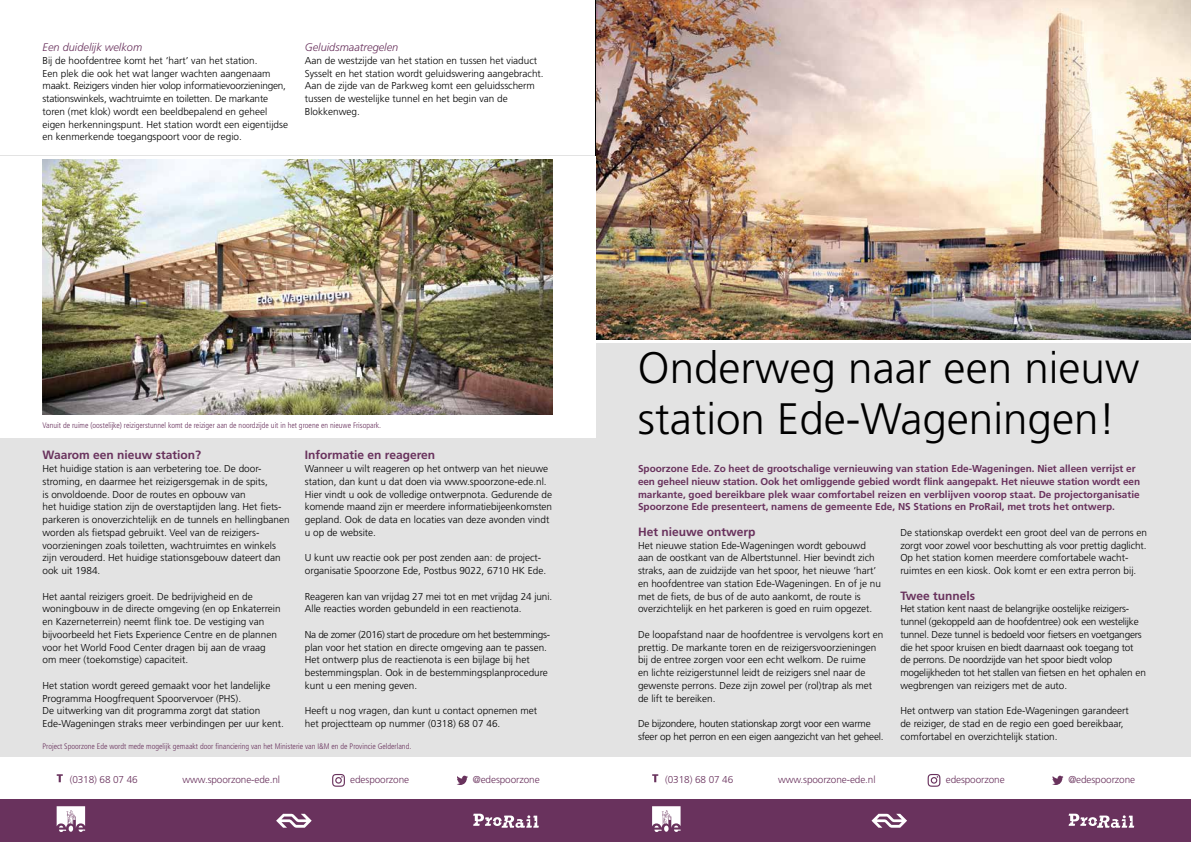
<style>
.page{position:relative;width:1191px;height:842px;background:#fff}
.page>*{position:absolute;margin:0;border:0;box-sizing:border-box;transform-origin:0 0}
.t1{font:300 44px/51px "Frutiger";color:#000}
.t2{font:700 12px "Frutiger";color:#69325d}
.t3{font:italic 300 11px "Frutiger";color:#69325d}
.t4{font:300 10px/12.8px "Frutiger";color:#000}
.t5{font:300 10px/12.8px "Frutiger";letter-spacing:-.02em;color:#000}
.t6{font:700 10px/12.8px "Frutiger";color:#69325d}
.t7{font:300 10px "Frutiger";letter-spacing:-.01em;color:#69325d}
.t8{font:300 condensed 8px "Frutiger";color:#69325d}
</style>
<div class="page">
<div style="left:0;top:156px;width:1191px;height:601px;background:#e3e3e3"></div>
<img style="left:596px;top:0;width:595px;height:340px">
<div style="left:0;top:799px;width:1191px;height:43px;background:#69325d"></div>
<hr style="left:595px;top:340px;width:596px;height:3px;background:#fff">
<svg style="left:1068px;top:814px;width:66px;height:14px"></svg>
<svg style="left:871px;top:814px;width:36px;height:14px"></svg>
<svg style="left:473px;top:814px;width:66px;height:14px"></svg>
<svg style="left:276px;top:814px;width:36px;height:14px"></svg>
<svg style="left:57px;top:806px;width:28px;height:26px"></svg>
<svg style="left:652px;top:806px;width:28px;height:26px"></svg>
<svg style="left:927px;top:774px;width:13px;height:13px"></svg>
<svg style="left:1052px;top:776px;width:11px;height:9px"></svg>
<svg style="left:652px;top:774px;width:6px;height:8px"></svg>
<svg style="left:332px;top:774px;width:13px;height:13px"></svg>
<svg style="left:457px;top:776px;width:11px;height:9px"></svg>
<svg style="left:57px;top:774px;width:6px;height:8px"></svg>
<div style="left:0;top:156px;width:595px;height:281px;background:#fff"></div>
<img style="left:43px;top:159px;width:510px;height:256px">
<p class="t3" style="left:43px;top:41px;width:101px">Een duidelijk welkom</p>
<p class="t4" style="left:43px;top:54px;width:247px">Bij de hoofdentree komt het ‘hart’ van het station.<br>Een plek die ook het wat langer wachten aangenaam maakt. Reizigers vinden hier volop informatievoorzieningen, stationswinkels, wachtruimte en toiletten. De markante toren (met klok) wordt een beeldbepalend en geheel eigen herkenningspunt. Het station wordt een eigentijdse en kenmerkende toegangspoort voor de regio.</p>
<p class="t3" style="left:305px;top:41px;width:95px">Geluidsmaatregelen</p>
<p class="t4" style="left:305px;top:54px;width:240px">Aan de westzijde van het station en tussen het viaduct Sysselt en het station wordt geluidswering aangebracht.<br>Aan de zijde van de Parkweg komt een geluidsscherm tussen de westelijke tunnel en het begin van de Blokkenweg.</p>
<p class="t8" style="left:43px;top:420px;width:340px">Vanuit de ruime (oostelijke) reizigerstunnel komt de reiziger aan de noordzijde uit in het groene en nieuwe Frisopark.</p>
<p class="t2" style="left:43px;top:448px;width:160px">Waarom een nieuw station?</p>
<p class="t4" style="left:43px;top:462px;width:249px">Het huidige station is aan verbetering toe. De door&shy;stroming, en daarmee het reizigersgemak in de spits,<br>is onvoldoende. Door de routes en opbouw van<br>het huidige station zijn de overstaptijden lang. Het fiets&shy;parkeren is onoverzichtelijk en de tunnels en hellingbanen worden als fietspad gebruikt. Veel van de reizigers&shy;voorzieningen zoals toiletten, wachtruimtes en winkels zijn verouderd. Het huidige stationsgebouw dateert dan ook uit 1984.</p>
<p class="t4" style="left:43px;top:590px;width:240px">Het aantal reizigers groeit. De bedrijvigheid en de woningbouw in de directe omgeving (en op Enkaterrein en Kazerneterrein) neemt flink toe. De vestiging van bijvoorbeeld het Fiets Experience Centre en de plannen voor het World Food Center dragen bij aan de vraag om meer (toekomstige) capaciteit.</p>
<p class="t4" style="left:43px;top:679px;width:243px">Het station wordt gereed gemaakt voor het landelijke Programma Hoogfrequent Spoorvervoer (PHS).<br>De uitwerking van dit programma zorgt dat station Ede-Wageningen straks meer verbindingen per uur kent.</p>
<p class="t2" style="left:305px;top:448px;width:132px">Informatie en reageren</p>
<p class="t4" style="left:305px;top:462px;width:249px">Wanneer u wilt reageren op het ontwerp van het nieuwe station, dan kunt u dat doen via www.spoorzone-ede.nl.<br>Hier vindt u ook de volledige ontwerpnota. Gedurende de komende maand zijn er meerdere informatiebijeenkomsten gepland. Ook de data en locaties van deze avonden vindt u op de website.</p>
<p class="t4" style="left:305px;top:551px;width:243px">U kunt uw reactie ook per post zenden aan: de project&shy;organisatie Spoorzone Ede, Postbus 9022, 6710 HK Ede.</p>
<p class="t4" style="left:305px;top:590px;width:249px">Reageren kan van vrijdag 27 mei tot en met vrijdag 24 juni.<br>Alle reacties worden gebundeld in een reactienota.</p>
<p class="t4" style="left:305px;top:628px;width:247px">Na de zomer (2016) start de procedure om het bestemmings&shy;plan voor het station en directe omgeving aan te passen.<br>Het ontwerp plus de reactienota is een bijlage bij het bestemmingsplan. Ook in de bestemmingsplanprocedure kunt u een mening geven.</p>
<p class="t4" style="left:305px;top:704px;width:234px">Heeft u nog vragen, dan kunt u contact opnemen met het projectteam op nummer (0318) 68 07 46.</p>
<p class="t8" style="left:43px;top:741px;width:370px">Project Spoorzone Ede wordt mede mogelijk gemaakt door financiering van het Ministerie van I&amp;M en de Provincie Gelderland.</p>
<h1 class="t1" style="left:638px;top:342px;width:503px">Onderweg naar een nieuw station Ede-Wageningen!</h1>
<p class="t6" style="left:638px;top:462px;width:503px">Spoorzone Ede. Zo heet de grootschalige vernieuwing van station Ede-Wageningen. Niet alleen verrijst er een geheel nieuw station. Ook het omliggende gebied wordt flink aangepakt. Het nieuwe station wordt een markante, goed bereikbare plek waar comfortabel reizen en verblijven voorop staat. De projectorganisatie Spoorzone Ede presenteert, namens de gemeente Ede, NS Stations en ProRail, met trots het ontwerp.</p>
<p class="t2" style="left:638px;top:525px;width:119px">Het nieuwe ontwerp</p>
<p class="t4" style="left:638px;top:539px;width:244px">Het nieuwe station Ede-Wageningen wordt gebouwd aan de oostkant van de Albertstunnel. Hier bevindt zich straks, aan de zuidzijde van het spoor, het nieuwe ‘hart’ en hoofdentree van station Ede-Wageningen. En of je nu met de fiets, de bus of de auto aankomt, de route is overzichtelijk en het parkeren is goed en ruim opgezet.</p>
<p class="t4" style="left:638px;top:628px;width:247px">De loopafstand naar de hoofdentree is vervolgens kort en prettig. De markante toren en de reizigersvoorzieningen bij de entree zorgen voor een echt welkom. De ruime<br>en lichte reizigerstunnel leidt de reizigers snel naar de gewenste perrons. Deze zijn zowel per (rol)trap als met de lift te bereiken.</p>
<p class="t5" style="left:638px;top:717px;width:247px">De bijzondere, houten stationskap zorgt voor een warme sfeer op het perron en een eigen aangezicht van het geheel.</p>
<p class="t4" style="left:900px;top:526px;width:248px">De stationskap overdekt een groot deel van de perrons en zorgt voor zowel voor beschutting als voor prettig daglicht.<br>Op het station komen meerdere comfortabele wacht&shy;ruimtes en een kiosk. Ook komt er een extra perron bij.</p>
<p class="t2" style="left:900px;top:588px;width:76px">Twee tunnels</p>
<p class="t5" style="left:900px;top:602px;width:247px">Het station kent naast de belangrijke oostelijke reizigers&shy;tunnel (gekoppeld aan de hoofdentree) ook een westelijke tunnel. Deze tunnel is bedoeld voor fietsers en voetgangers die het spoor kruisen en biedt daarnaast ook toegang tot de perrons. De noordzijde van het spoor biedt volop mogelijkheden tot het stallen van fietsen en het ophalen en wegbrengen van reizigers met de auto.</p>
<p class="t4" style="left:900px;top:704px;width:230px">Het ontwerp van station Ede-Wageningen garandeert de reiziger, de stad en de regio een goed bereikbaar, comfortabel en overzichtelijk station.</p>
<p class="t7" style="left:70px;top:773px;width:70px">(0318) 68 07 46</p>
<p class="t7" style="left:182px;top:774px;width:99px">www.spoorzone-ede.nl</p>
<p class="t7" style="left:350px;top:774px;width:60px">edespoorzone</p>
<p class="t7" style="left:473px;top:774px;width:68px">@edespoorzone</p>
<p class="t7" style="left:665px;top:773px;width:70px">(0318) 68 07 46</p>
<p class="t7" style="left:778px;top:774px;width:99px">www.spoorzone-ede.nl</p>
<p class="t7" style="left:945px;top:774px;width:60px">edespoorzone</p>
<p class="t7" style="left:1068px;top:774px;width:68px">@edespoorzone</p>
</div>
